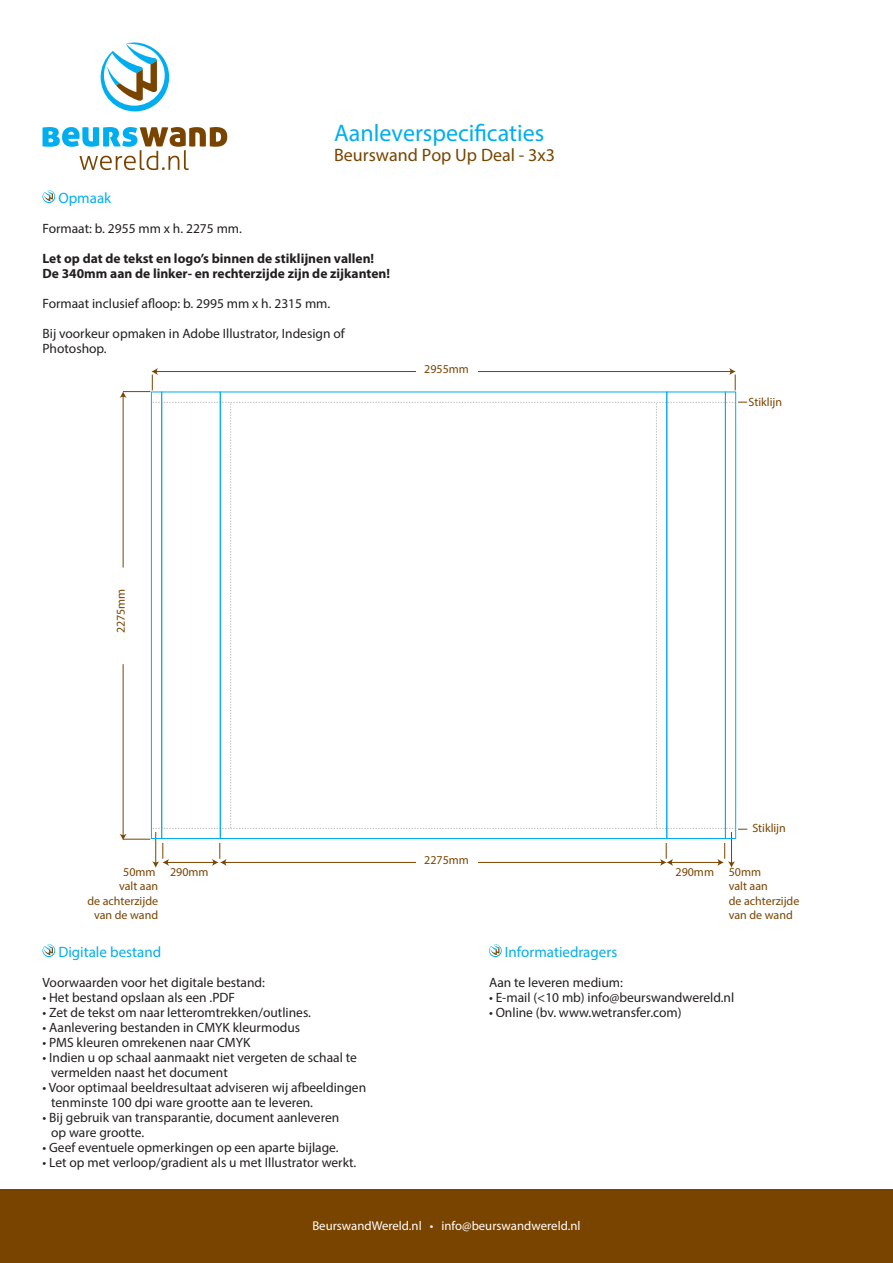
<style>
.page{position:relative;width:893px;height:1263px;background:#fff}
.page>*{position:absolute;margin:0;border:0;box-sizing:border-box;transform-origin:0 0}
.t1{font:24px "Myriad Pro";color:#00aeef}
.t2{font:18px "Myriad Pro";color:#794400}
.t3{font:15px "Myriad Pro";color:#00aeef}
.t4{font:13.5px/15px "Myriad Pro";color:#231f20}
.t5{font:700 13.5px/15px "Myriad Pro";color:#231f20}
.t6{font:12.75px "Myriad Pro";color:#fff}
.t7{font:12px/14.4px "Myriad Pro";color:#794400}
</style>
<div class="page">
<div style="left:0;top:1190px;width:893px;height:73px;background:#794400"></div>
<svg style="left:43px;top:127px;width:184px;height:43px"></svg>
<svg style="left:101px;top:43px;width:68px;height:68px"></svg>
<svg style="left:43px;top:944px;width:12px;height:13px"></svg>
<svg style="left:43px;top:190px;width:12px;height:13px"></svg>
<svg style="left:489px;top:944px;width:13px;height:13px"></svg>
<svg style="left:120px;top:368px;width:627px;height:500px"></svg>
<div style="left:151px;top:392px;width:11px;height:447px;border:1px solid #00aeef"></div>
<div style="left:725px;top:392px;width:11px;height:447px;border:1px solid #00aeef"></div>
<h1 class="t1" style="left:334px;top:123px;width:212px">Aanleverspecificaties</h1>
<h2 class="t2" style="left:334px;top:148px;width:222px">Beurswand Pop Up Deal - 3x3</h2>
<p class="t3" style="left:58px;top:192px;width:54px">Opmaak</p>
<p class="t4" style="left:43px;top:222px;width:201px">Formaat: b. 2955 mm x h. 2275 mm.</p>
<p class="t5" style="left:43px;top:252px;width:349px">Let op dat de tekst en logo’s binnen de stiklijnen vallen!<br>De 340mm aan de linker- en rechterzijde zijn de zijkanten!</p>
<p class="t4" style="left:43px;top:297px;width:289px">Formaat inclusief afloop: b. 2995 mm x h. 2315 mm.</p>
<p class="t4" style="left:43px;top:327px;width:304px">Bij voorkeur opmaken in Adobe Illustrator, Indesign of<br>Photoshop.</p>
<p class="t7" style="left:424px;top:363px;width:46px">2955mm</p>
<p class="t7" style="left:114px;top:633px;width:46px;rotate:-90deg">2275mm</p>
<p class="t7" style="left:424px;top:854px;width:46px">2275mm</p>
<p class="t7" style="left:748px;top:396px;width:35px">Stiklijn</p>
<p class="t7" style="left:752px;top:822px;width:35px">Stiklijn</p>
<p class="t7" style="left:87px;top:865px;width:72px;text-align:right">50mm<br>valt aan<br>de achterzijde van de wand</p>
<p class="t7" style="left:170px;top:865px;width:40px">290mm</p>
<p class="t7" style="left:729px;top:865px;width:72px;text-indent:-53px">290mm 50mm<br>valt aan<br>de achterzijde van de wand</p>
<p class="t3" style="left:58px;top:946px;width:104px">Digitale bestand</p>
<p class="t4" style="left:43px;top:976px;width:224px">Voorwaarden voor het digitale bestand:</p>
<p class="t4" style="left:43px;top:991px;width:194px">• Het bestand opslaan als een .PDF</p>
<p class="t4" style="left:43px;top:1006px;width:270px">• Zet de tekst om naar letteromtrekken/outlines.</p>
<p class="t4" style="left:43px;top:1021px;width:259px">• Aanlevering bestanden in CMYK kleurmodus</p>
<p class="t4" style="left:43px;top:1036px;width:209px">• PMS kleuren omrekenen naar CMYK</p>
<p class="t4" style="left:51px;top:1051px;width:307px;text-indent:-9px">• Indien u op schaal aanmaakt niet vergeten de schaal te vermelden naast het document</p>
<p class="t4" style="left:51px;top:1081px;width:317px;text-indent:-9px">• Voor optimaal beeldresultaat adviseren wij afbeeldingen tenminste 100 dpi ware grootte aan te leveren.</p>
<p class="t4" style="left:51px;top:1111px;width:290px;text-indent:-9px">• Bij gebruik van transparantie, document aanleveren op ware grootte.</p>
<p class="t4" style="left:43px;top:1141px;width:298px">• Geef eventuele opmerkingen op een aparte bijlage.</p>
<p class="t4" style="left:43px;top:1156px;width:315px">• Let op met verloop/gradient als u met Illustrator werkt.</p>
<p class="t3" style="left:505px;top:946px;width:114px">Informatiedragers</p>
<p class="t4" style="left:489px;top:976px;width:135px">Aan te leveren medium:</p>
<p class="t4" style="left:489px;top:991px;width:247px">• E-mail (&lt;10 mb) info@beurswandwereld.nl</p>
<p class="t4" style="left:489px;top:1006px;width:194px">• Online (bv. www.wetransfer.com)</p>
<p class="t6" style="left:312px;top:1221px;width:270px">BeurswandWereld.nl • info@beurswandwereld.nl</p>
</div>
